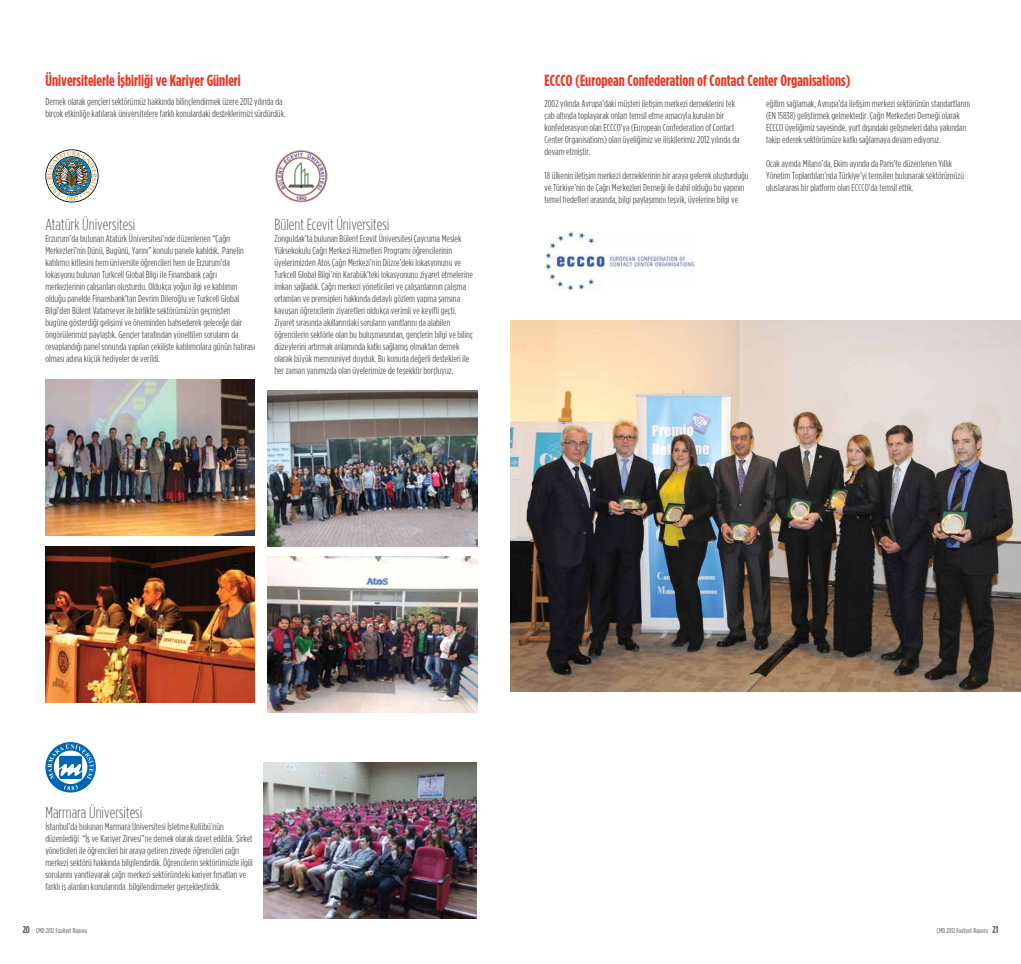
<style>
.page{position:relative;width:1021px;height:964px;background:#fff}
.page>*{position:absolute;margin:0;border:0;box-sizing:border-box;transform-origin:0 0}
.t1{font:700 16px "Gotham Condensed TRUN";color:#ee3524}
.t2{font:300 16px "Gotham Condensed TRUN";color:#58595b}
.t3{font:10px/12px "Gotham Condensed TRUN";color:#58595b}
.t4{font:7px "Gotham Condensed TRUN";color:#58595b}
.s1{font-weight:700;font-size:10px}
</style>
<div class="page">
<img style="left:264px;top:763px;width:212px;height:155px">
<img style="left:45px;top:547px;width:210px;height:156px">
<img style="left:267px;top:391px;width:210px;height:156px">
<img style="left:267px;top:557px;width:210px;height:155px">
<img style="left:45px;top:380px;width:210px;height:156px">
<img style="left:544px;top:231px;width:151px;height:59px">
<img style="left:510px;top:321px;width:510px;height:370px">
<svg style="left:45px;top:742px;width:51px;height:50px"></svg>
<div style="left:54px;top:750px;width:33px;height:34px;background:#fff;border-radius:50%"></div>
<svg style="left:48px;top:743px;width:46px;height:36px"></svg>
<svg style="left:63px;top:785px;width:15px;height:5px"></svg>
<svg style="left:47px;top:151px;width:50px;height:50px"></svg>
<img style="left:274px;top:149px;width:54px;height:54px;border-radius:27px">
<h1 class="t1" style="left:46px;top:72px;width:197px">Üniversitelerle İşbirliği ve Kariyer Günleri</h1>
<p class="t3" style="left:46px;top:96px;width:242px">Dernek olarak gençleri sektörümüz hakkında bilinçlendirmek üzere 2012 yılında da birçok etkinliğe katılarak üniversitelere farklı konulardaki desteklerimizi sürdürdük.</p>
<h1 class="t2" style="left:45px;top:215px;width:92px">Atatürk Üniversitesi</h1>
<p class="t3" style="left:45px;top:232px;width:211px">Erzurum’da bulunan Atatürk Üniversitesi’nde düzenlenen “Çağrı Merkezleri’nin Dünü, Bugünü, Yarını” konulu panele katıldık. Panelin katılımcı kitlesini hem üniversite öğrencileri hem de Erzurum’da lokasyonu bulunan Turkcell Global Bilgi ile Finansbank çağrı merkezlerinin çalışanları oluşturdu. Oldukça yoğun ilgi ve katılımın olduğu panelde Finansbank’tan Devrim Dileroğlu ve Turkcell Global Bilgi’den Bülent Vatansever ile birlikte sektörümüzün geçmişten bugüne gösterdiği gelişimi ve öneminden bahsederek geleceğe dair öngörülerimizi paylaştık. Gençler tarafından yöneltilen soruların da cevaplandığı panel sonunda yapılan çekilişte katılımcılara günün hatırası olması adına küçük hediyeler de verildi.</p>
<h1 class="t2" style="left:274px;top:215px;width:117px">Bülent Ecevit Üniversitesi</h1>
<p class="t3" style="left:274px;top:232px;width:200px">Zonguldak’ta bulunan Bülent Ecevit Üniversitesi Çaycuma Meslek Yüksekokulu Çağrı Merkezi Hizmetleri Programı öğrencilerinin üyelerimizden Atos Çağrı Merkezi’nin Düzce’deki lokasyonunu ve Turkcell Global Bilgi’nin Karabük’teki lokasyonunu ziyaret etmelerine imkan sağladık. Çağrı merkezi yöneticileri ve çalışanlarının çalışma ortamları ve prensipleri hakkında detaylı gözlem yapma şansına kavuşan öğrencilerin ziyaretleri oldukça verimli ve keyifli geçti.<br>Ziyaret sırasında akıllarındaki soruların yanıtlarını da alabilen öğrencilerin sektörle olan bu buluşmasından, gençlerin bilgi ve bilinç düzeylerini artırmak anlamında katkı sağlamış olmaktan dernek olarak büyük memnuniyet duyduk. Bu konuda değerli destekleri ile her zaman yanımızda olan üyelerimize de teşekkür borçluyuz.</p>
<h1 class="t1" style="left:544px;top:71px;width:307px">ECCCO (European Confederation of Contact Center Organisations)</h1>
<p class="t3" style="left:544px;top:97px;width:197px">2002 yılında Avrupa’daki müşteri iletişim merkezi derneklerini tek çatı altında toplayarak onları temsil etme amacıyla kurulan bir konfederasyon olan ECCCO’ya (European Confederation of Contact Center Organisations) olan üyeliğimiz ve ilişkilerimiz 2012 yılında da devam etmiştir.</p>
<p class="t3" style="left:544px;top:169px;width:205px">18 ülkenin iletişim merkezi derneklerinin bir araya gelerek oluşturduğu ve Türkiye’nin de Çağrı Merkezleri Derneği ile dahil olduğu bu yapının temel hedefleri arasında, bilgi paylaşımını teşvik, üyelerine bilgi ve</p>
<p class="t3" style="left:766px;top:97px;width:205px">eğitim sağlamak, Avrupa’da iletişim merkezi sektörünün standartlarını (EN 15838) geliştirmek gelmektedir. Çağrı Merkezleri Derneği olarak ECCCO üyeliğimiz sayesinde, yurt dışındaki gelişmeleri daha yakından takip ederek sektörümüze katkı sağlamaya devam ediyoruz.</p>
<p class="t3" style="left:766px;top:157px;width:199px">Ocak ayında Milano’da, Ekim ayında da Paris’te düzenlenen Yıllık<br>Yönetim Toplantıları’nda Türkiye’yi temsilen bulunarak sektörümüzü uluslararası bir platform olan ECCCO’da temsil ettik.</p>
<h1 class="t2" style="left:45px;top:804px;width:98px">Marmara Üniversitesi</h1>
<p class="t3" style="left:45px;top:821px;width:209px">İstanbul’da bulunan Marmara Üniversitesi İşletme Kulübü’nün düzenlediği “İş ve Kariyer Zirvesi”ne dernek olarak davet edildik. Şirket yöneticileri ile öğrencileri bir araya getiren zirvede öğrencileri çağrı merkezi sektörü hakkında bilgilendirdik. Öğrencilerin sektörümüzle ilgili sorularını yanıtlayarak çağrı merkezi sektöründeki kariyer fırsatları ve farklı iş alanları konularında bilgilendirmeler gerçekleştirdik.</p>
<p class="t4" style="left:23px;top:927px;width:66px"><span class="s1">20</span> ÇMD 2012 Faaliyet Raporu</p>
<p class="t4" style="left:936px;top:927px;width:63px">ÇMD 2012 Faaliyet Raporu <span class="s1">21</span></p>
</div>
